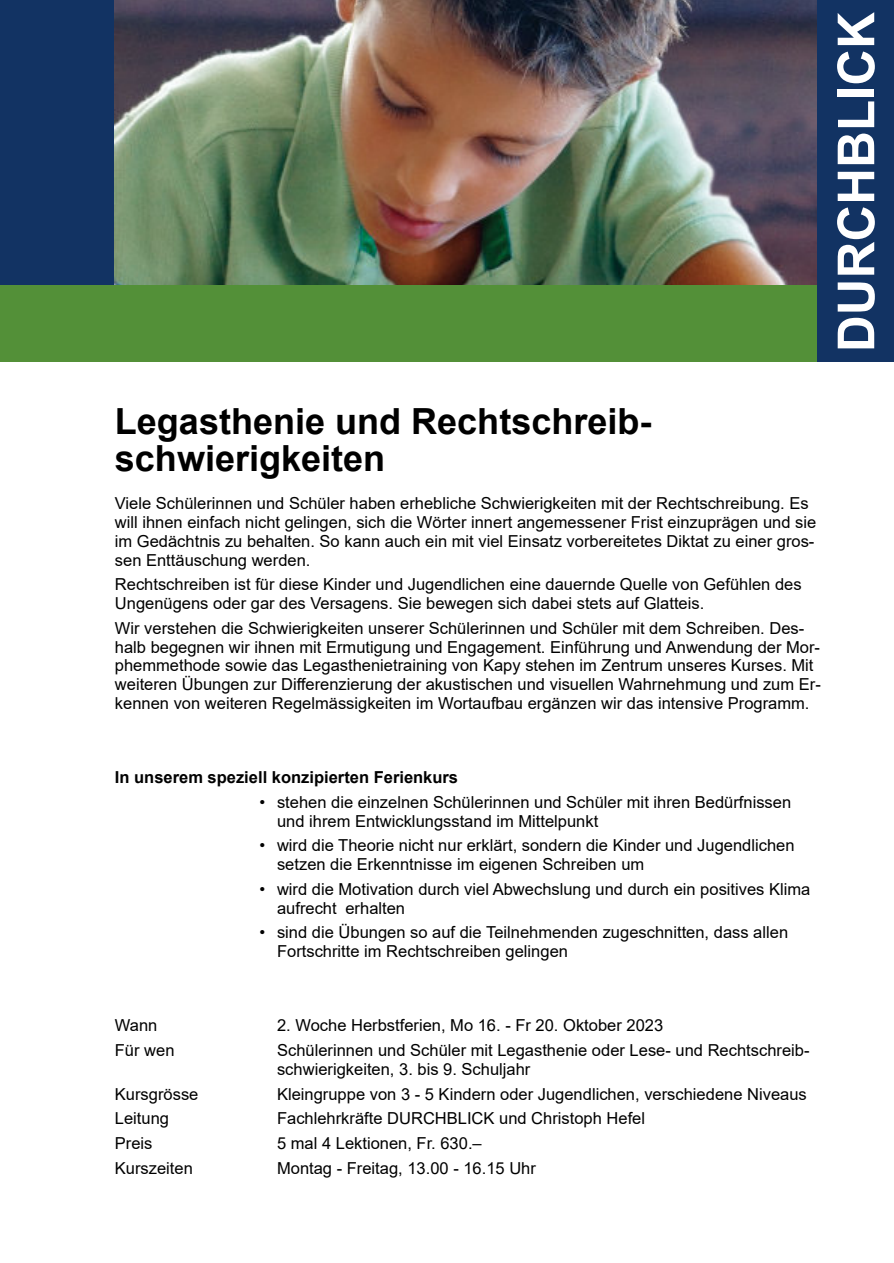
<style>
.page{position:relative;width:894px;height:1263px;background:#fff}
.page>*{position:absolute;margin:0;border:0;box-sizing:border-box;transform-origin:0 0}
.t1{font:700 51px "Arial";color:#fff}
.t2{font:700 36px/37.2px "Arial";color:#000}
.t3{font:16.5px/18.8px "Arial";color:#000}
.t4{font:700 16.5px "Arial";color:#000}
</style>
<div class="page">
<div style="left:0;top:0;width:115px;height:285px;background:#123363"></div>
<img style="left:115px;top:0;width:701px;height:285px">
<div style="left:0;top:285px;width:817px;height:77px;background:#539038"></div>
<div style="left:816px;top:0;width:77px;height:362px;background:#123363"></div>
<h1 class="t1" style="left:836px;top:352px;width:341px;rotate:-90deg">DURCHBLICK</h1>
<h2 class="t2" style="left:115px;top:406px;width:538px">Legasthenie und Rechtschreib&shy;schwierigkeiten</h2>
<p class="t3" style="left:115px;top:496px;width:702px">Viele Schülerinnen und Schüler haben erhebliche Schwierigkeiten mit der Rechtschreibung. Es will ihnen einfach nicht gelingen, sich die Wörter innert angemessener Frist einzuprägen und sie im Gedächtnis zu behalten. So kann auch ein mit viel Einsatz vorbereitetes Diktat zu einer gros&shy;sen Enttäuschung werden.</p>
<p class="t3" style="left:115px;top:577px;width:688px">Rechtschreiben ist für diese Kinder und Jugendlichen eine dauernde Quelle von Gefühlen des<br>Ungenügens oder gar des Versagens. Sie bewegen sich dabei stets auf Glatteis.</p>
<p class="t3" style="left:115px;top:620px;width:707px">Wir verstehen die Schwierigkeiten unserer Schülerinnen und Schüler mit dem Schreiben. Des&shy;halb begegnen wir ihnen mit Ermutigung und Engagement. Einführung und Anwendung der Mor&shy;phemmethode sowie das Legasthenietraining von Kapy stehen im Zentrum unseres Kurses. Mit weiteren Übungen zur Differenzierung der akustischen und visuellen Wahrnehmung und zum Er&shy;kennen von weiteren Regelmässigkeiten im Wortaufbau ergänzen wir das intensive Programm.</p>
<p class="t4" style="left:115px;top:771px;width:344px">In unserem speziell konzipierten Ferienkurs</p>
<p class="t3" style="left:277px;top:794px;width:515px;text-indent:-17px">• stehen die einzelnen Schülerinnen und Schüler mit ihren Bedürfnissen und ihrem Entwicklungsstand im Mittelpunkt</p>
<p class="t3" style="left:277px;top:838px;width:519px;text-indent:-17px">• wird die Theorie nicht nur erklärt, sondern die Kinder und Jugendlichen setzen die Erkenntnisse im eigenen Schreiben um</p>
<p class="t3" style="left:277px;top:881px;width:534px;text-indent:-17px">• wird die Motivation durch viel Abwechslung und durch ein positives Klima aufrecht erhalten</p>
<p class="t3" style="left:277px;top:925px;width:512px;text-indent:-17px">• sind die Übungen so auf die Teilnehmenden zugeschnitten, dass allen<br>Fortschritte im Rechtschreiben gelingen</p>
<p class="t3" style="left:115px;top:1018px;width:44px">Wann</p>
<p class="t3" style="left:277px;top:1018px;width:387px">2. Woche Herbstferien, Mo 16. - Fr 20. Oktober 2023</p>
<p class="t3" style="left:115px;top:1042px;width:61px">Für wen</p>
<p class="t3" style="left:277px;top:1042px;width:534px">Schülerinnen und Schüler mit Legasthenie oder Lese- und Rechtschreib&shy;schwierigkeiten, 3. bis 9. Schuljahr</p>
<p class="t3" style="left:115px;top:1086px;width:85px">Kursgrösse</p>
<p class="t3" style="left:277px;top:1086px;width:531px">Kleingruppe von 3 - 5 Kindern oder Jugendlichen, verschiedene Niveaus</p>
<p class="t3" style="left:115px;top:1111px;width:56px">Leitung</p>
<p class="t3" style="left:277px;top:1111px;width:369px">Fachlehrkräfte DURCHBLICK und Christoph Hefel</p>
<p class="t3" style="left:115px;top:1135px;width:39px">Preis</p>
<p class="t3" style="left:277px;top:1135px;width:206px">5 mal 4 Lektionen, Fr. 630.–</p>
<p class="t3" style="left:115px;top:1160px;width:79px">Kurszeiten</p>
<p class="t3" style="left:277px;top:1160px;width:260px">Montag - Freitag, 13.00 - 16.15 Uhr</p>
</div>
